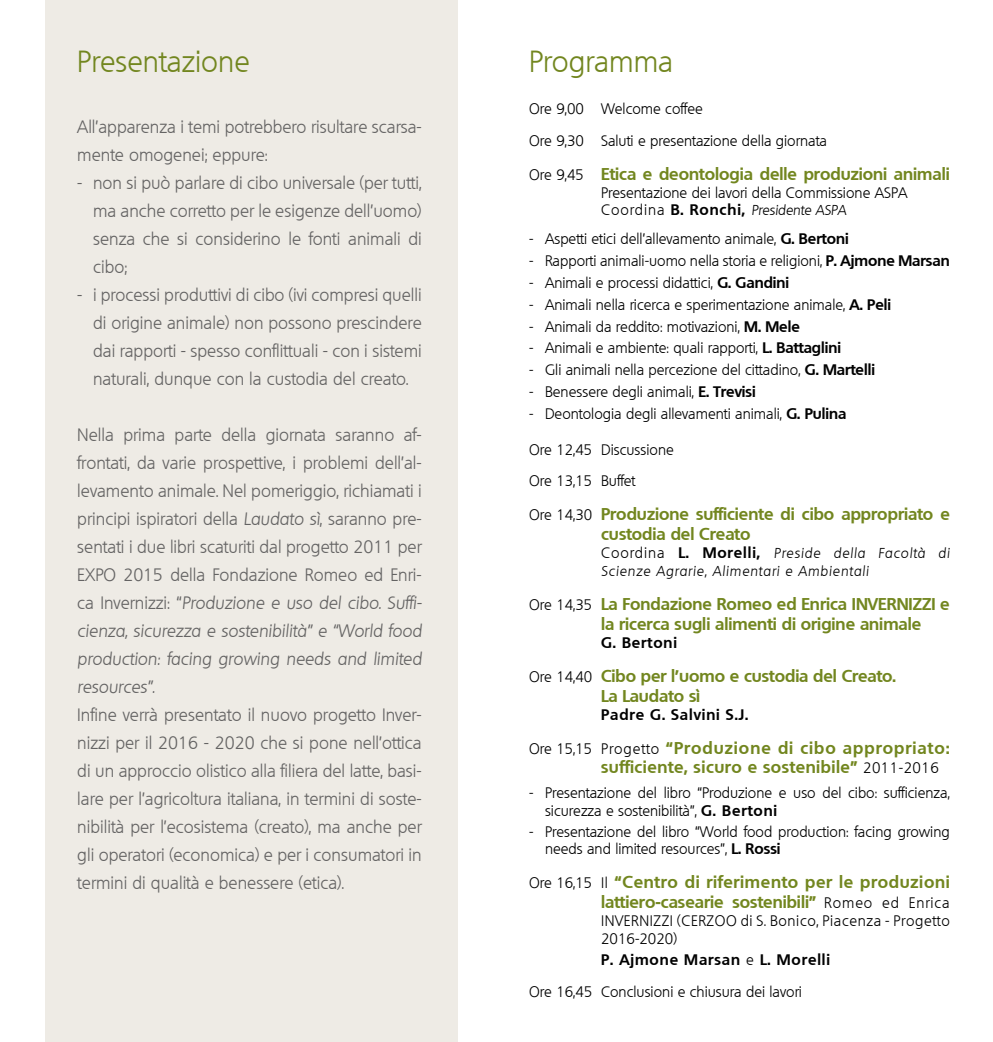
<style>
.page{position:relative;width:993px;height:1042px;background:#fff}
.page>*{position:absolute;margin:0;border:0;box-sizing:border-box;transform-origin:0 0}
.t1{font:300 29.75px "Quebec";color:#72861f}
.t2{font:300 17.5px/28px "Quebec";color:#646363;text-align:justify}
.t3{font:700 16.62px/19.9px "Quebec";color:#72861f}
.t4{font:700 16.62px/19.9px "Quebec";letter-spacing:.04em;color:#72861f;text-align:right}
.t5{font:700 16.62px/19.9px "Quebec";letter-spacing:.03em;color:#72861f}
.t6{font:300 14.88px/31.8px "Quebec";color:#000}
.t7{font:300 14.88px/17.8px "Quebec";letter-spacing:.04em;color:#000}
.t8{font:700 14.88px "Quebec";letter-spacing:.06em;color:#000}
.t9{font:italic 300 14px/17.8px "Quebec";letter-spacing:.06em;color:#000}
.t10{font:italic 300 14px "Quebec";color:#000}
.s1{font-style:italic}
.s2{font-weight:300;font-size:14.88px;color:#000}
.s3{font-style:normal;font-size:14.88px}
.s4{font-weight:700;font-style:normal;font-size:14.88px}
.s5{font-weight:700}
</style>
<div class="page">
<div style="left:45px;top:0;width:412px;height:1042px;background:#eeebe5"></div>
<h1 class="t1" style="left:77px;top:42px;width:174px">Presentazione</h1>
<p class="t2" style="left:77px;top:113px;width:346px">All’apparenza i temi potrebbero risultare scarsa&shy;mente omogenei; eppure:</p>
<p class="t2" style="left:93px;top:169px;width:330px;text-indent:-16px">- non si può parlare di cibo universale (per tutti, ma anche corretto per le esigenze dell’uomo) senza che si considerino le fonti animali di cibo;</p>
<p class="t2" style="left:93px;top:281px;width:330px;text-indent:-16px">- i processi produttivi di cibo (ivi compresi quelli di origine animale) non possono prescindere dai rapporti - spesso conflittuali - con i sistemi naturali, dunque con la custodia del creato.</p>
<p class="t2" style="left:77px;top:421px;width:346px">Nella prima parte della giornata saranno af&shy;frontati, da varie prospettive, i problemi dell’al&shy;levamento animale. Nel pomeriggio, richiamati i principi ispiratori della <span class="s1">Laudato sì</span>, saranno pre&shy;sentati i due libri scaturiti dal progetto 2011 per EXPO 2015 della Fondazione Romeo ed Enri&shy;ca Invernizzi: “<span class="s1">Produzione e uso del cibo. Suffi&shy;cienza, sicurezza e sostenibilità” e “World food production: facing growing needs and limited resources”.</span></p>
<p class="t2" style="left:77px;top:701px;width:346px">Infine verrà presentato il nuovo progetto Inver&shy;nizzi per il 2016 - 2020 che si pone nell’ottica di un approccio olistico alla filiera del latte, basi&shy;lare per l’agricoltura italiana, in termini di soste&shy;nibilità per l’ecosistema (creato), ma anche per gli operatori (economica) e per i consumatori in termini di qualità e benessere (etica).</p>
<h1 class="t1" style="left:529px;top:42px;width:145px">Programma</h1>
<p class="t6" style="left:529px;top:93px;width:299px">Ore 9,00 Welcome coffee<br>Ore 9,30 Saluti e presentazione della giornata</p>
<p class="t3" style="left:529px;top:163px;width:422px"><span class="s2">Ore 9,45</span> Etica e deontologia delle produzioni animali</p>
<p class="t6" style="left:601px;top:176px;width:308px">Presentazione dei lavori della Commissione ASPA</p>
<p class="t10" style="left:601px;top:201px;width:247px"><span class="s3">Coordina</span> <span class="s4">B. Ronchi,</span> Presidente ASPA</p>
<p class="t6" style="left:529px;top:223px;width:321px">- Aspetti etici dell’allevamento animale, <span class="s5">G. Bertoni</span></p>
<p class="t6" style="left:529px;top:245px;width:422px">- Rapporti animali-uomo nella storia e religioni, <span class="s5">P. Ajmone Marsan</span></p>
<p class="t6" style="left:529px;top:267px;width:261px">- Animali e processi didattici, <span class="s5">G. Gandini</span></p>
<p class="t6" style="left:529px;top:288px;width:363px">- Animali nella ricerca e sperimentazione animale, <span class="s5">A. Peli</span></p>
<p class="t6" style="left:529px;top:310px;width:272px">- Animali da reddito: motivazioni, <span class="s5">M. Mele</span></p>
<p class="t6" style="left:529px;top:332px;width:313px">- Animali e ambiente: quali rapporti, <span class="s5">L. Battaglini</span></p>
<p class="t6" style="left:529px;top:354px;width:347px">- Gli animali nella percezione del cittadino, <span class="s5">G. Martelli</span></p>
<p class="t6" style="left:529px;top:376px;width:228px">- Benessere degli animali, <span class="s5">E. Trevisi</span></p>
<p class="t6" style="left:529px;top:398px;width:318px">- Deontologia degli allevamenti animali, <span class="s5">G. Pulina</span></p>
<p class="t6" style="left:529px;top:433px;width:146px">Ore 12,45 Discussione<br>Ore 13,15 Buffet</p>
<p class="t3" style="left:601px;top:504px;width:350px;text-indent:-72px"><span class="s2">Ore 14,30</span> Produzione sufficiente di cibo appropriato e custodia del Creato</p>
<p class="t9" style="left:601px;top:544px;width:350px"><span class="s3">Coordina</span> <span class="s4">L. Morelli,</span> Preside della Facoltà di<br>Scienze Agrarie, Alimentari e Ambientali</p>
<p class="t3" style="left:601px;top:593px;width:350px;text-indent:-72px"><span class="s2">Ore 14,35</span> La Fondazione Romeo ed Enrica INVERNIZZI e la ricerca sugli alimenti di origine animale</p>
<p class="t8" style="left:601px;top:632px;width:77px">G. Bertoni</p>
<p class="t3" style="left:601px;top:665px;width:296px;text-indent:-72px"><span class="s2">Ore 14,40</span> Cibo per l’uomo e custodia del Creato.<br>La Laudato sì</p>
<p class="t8" style="left:601px;top:704px;width:148px">Padre G. Salvini S.J.</p>
<p class="t5" style="left:601px;top:737px;width:350px;text-indent:-72px"><span class="s2">Ore 15,15 Progetto</span> “Produzione di cibo appropriato: sufficiente, sicuro e sostenibile” <span class="s2">2011-2016</span></p>
<p class="t6" style="left:545px;top:784px;width:406px;line-height:17.8px;text-indent:-16px">- Presentazione del libro “Produzione e uso del cibo: sufficienza, sicurezza e sostenibilità”, <span class="s5">G. Bertoni</span></p>
<p class="t6" style="left:545px;top:822px;width:406px;line-height:17.8px;text-indent:-16px">- Presentazione del libro “World food production: facing growing needs and limited resources”, <span class="s5">L. Rossi</span></p>
<p class="t4" style="left:529px;top:872px;width:422px"><span class="s2">Ore 16,15 Il</span> “Centro di riferimento per le produzioni lattiero-casearie sostenibili” <span class="s2">Romeo ed Enrica</span></p>
<p class="t7" style="left:601px;top:912px;width:350px">INVERNIZZI (CERZOO di S. Bonico, Piacenza - Progetto<br>2016-2020)</p>
<p class="t6" style="left:529px;top:944px;width:302px;text-indent:72px"><span class="s5">P. Ajmone Marsan</span> e <span class="s5">L. Morelli<br></span>Ore 16,45 Conclusioni e chiusura dei lavori</p>
</div>
